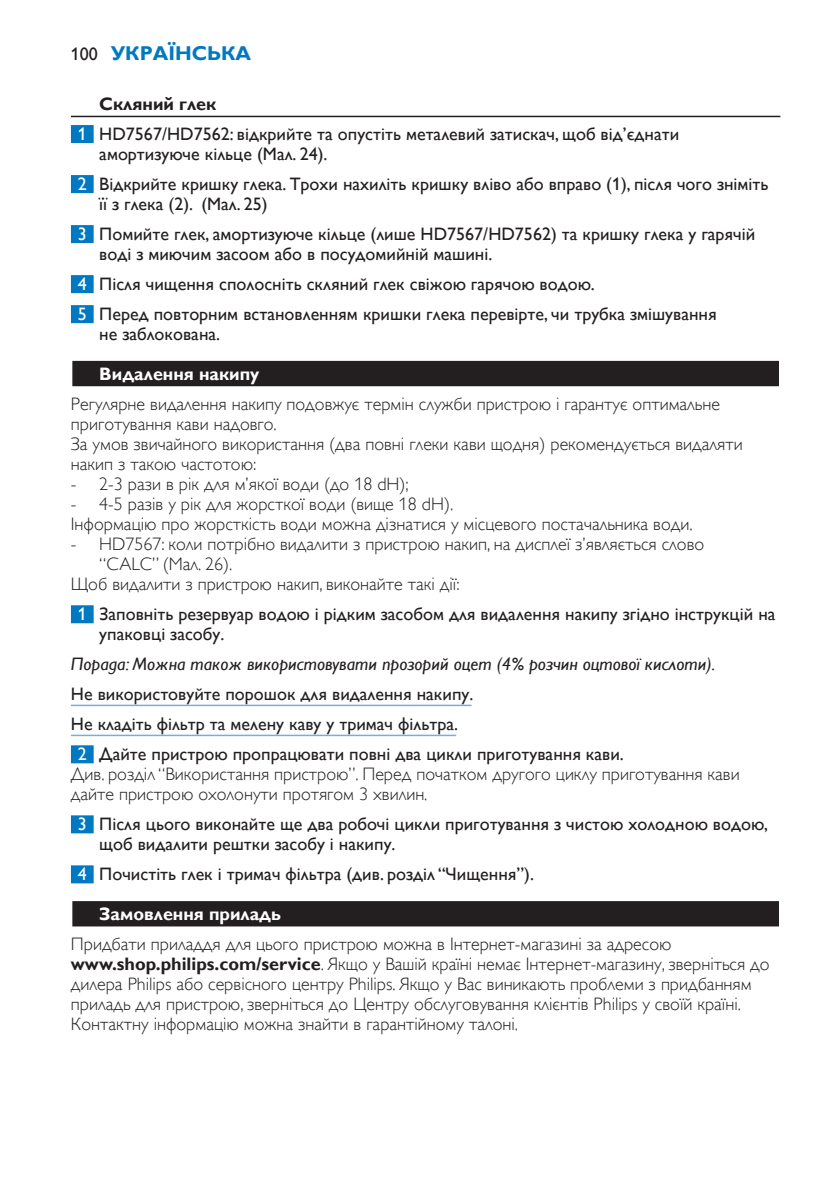
<style>
.page{position:relative;width:840px;height:1191px;background:#fff}
.page>*{position:absolute;margin:0;border:0;box-sizing:border-box;transform-origin:0 0}
.t1{font:700 20px "Gill Sans Alt One WGL";color:#0079c2}
.t2{font:18px/20px "Gill Sans Alt One WGL Light";color:#231f20}
.t3{font:18px/30px "Gill Sans Alt One WGL";color:#231f20}
.t4{font:italic 18px "Gill Sans Alt One WGL";color:#231f20}
.t5{font:700 18px "Gill Sans Alt One WGL";color:#fff}
.s1{font-weight:400;font-size:18px;color:#231f20}
.s2{font-weight:700}
.s3{color:#fff}
.s4{font-family:"Gill Sans Alt One WGL";font-weight:700}
</style>
<div class="page">
<hr style="left:71px;top:116px;width:709px;height:1px;background:#231f20">
<div style="left:71px;top:125px;width:23px;height:18px;background:#0079c2"></div>
<div style="left:71px;top:175px;width:23px;height:18px;background:#0079c2"></div>
<div style="left:71px;top:225px;width:23px;height:18px;background:#0079c2"></div>
<div style="left:71px;top:275px;width:23px;height:18px;background:#0079c2"></div>
<div style="left:71px;top:305px;width:23px;height:18px;background:#0079c2"></div>
<div style="left:71px;top:360px;width:709px;height:28px;background:#cac9c9"></div>
<div style="left:72px;top:361px;width:706px;height:25px;background:#231f20"></div>
<div style="left:71px;top:605px;width:23px;height:18px;background:#0079c2"></div>
<hr style="left:71px;top:704px;width:400px;height:2px;background:#7aabdb">
<hr style="left:71px;top:734px;width:385px;height:2px;background:#7aabdb">
<div style="left:71px;top:745px;width:23px;height:18px;background:#0079c2"></div>
<div style="left:71px;top:815px;width:23px;height:18px;background:#0079c2"></div>
<div style="left:71px;top:865px;width:23px;height:18px;background:#0079c2"></div>
<div style="left:71px;top:900px;width:709px;height:28px;background:#959394"></div>
<div style="left:72px;top:901px;width:706px;height:25px;background:#231f20"></div>
<p class="t1" style="left:71px;top:40px;width:181px"><span class="s1">100</span> УКРАЇНСЬКА</p>
<p class="t3" style="left:78px;top:89px;width:602px;text-indent:22px"><span class="s2">Скляний глек<br></span><span class="s3">1</span> HD7567/HD7562: відкрийте та опустіть металевий затискач, щоб від’єднати</p>
<p class="t3" style="left:78px;top:139px;width:691px;text-indent:22px">амортизуюче кільце (Мал. 24).<br><span class="s3">2</span> Відкрийте кришку глека. Трохи нахиліть кришку вліво або вправо (1), після чого зніміть</p>
<p class="t3" style="left:78px;top:189px;width:678px;text-indent:22px">її з глека (2). (Мал. 25)<br><span class="s3">3</span> Помийте глек, амортизуюче кільце (лише HD7567/HD7562) та кришку глека у гарячій</p>
<p class="t3" style="left:78px;top:239px;width:640px;text-indent:22px">воді з миючим засоом або в посудомийній машині.<br><span class="s3">4</span> Після чищення сполосніть скляний глек свіжою гарячою водою.<br><span class="s3">5</span> Перед повторним встановленням кришки глека перевірте, чи трубка змішування</p>
<p class="t3" style="left:99px;top:319px;width:122px">не заблокована.</p>
<p class="t5" style="left:99px;top:362px;width:161px">Видалення накипу</p>
<p class="t2" style="left:71px;top:394px;width:673px">Регулярне видалення накипу подовжує термін служби пристрою і гарантує оптимальне приготування кави надовго.<br>За умов звичайного використання (два повні глеки кави щодня) рекомендується видаляти накип з такою частотою:</p>
<p class="t2" style="left:71px;top:474px;width:339px">- 2-3 рази в рік для м’якої води (до 18 dH);</p>
<p class="t2" style="left:71px;top:494px;width:623px">- 4-5 разів у рік для жорсткої води (вище 18 dH).<br>Інформацію про жорсткість води можна дізнатися у місцевого постачальника води.</p>
<p class="t2" style="left:71px;top:534px;width:634px">- HD7567: коли потрібно видалити з пристрою накип, на дисплеї з’являється слово</p>
<p class="t2" style="left:99px;top:554px;width:134px">“CALC” (Мал. 26).</p>
<p class="t2" style="left:71px;top:574px;width:390px">Щоб видалити з пристрою накип, виконайте такі дії:</p>
<p class="t3" style="left:99px;top:604px;width:677px;line-height:20px;text-indent:-22px"><span class="s3">1</span> Заповніть резервуар водою і рідким засобом для видалення накипу згідно інструкцій на упаковці засобу.</p>
<p class="t4" style="left:71px;top:651px;width:645px">Порада: Можна також використовувати прозорий оцет (4% розчин оцтової кислоти).</p>
<p class="t3" style="left:71px;top:679px;width:404px">Не використовуйте порошок для видалення накипу.</p>
<p class="t3" style="left:71px;top:709px;width:388px">Не кладіть фільтр та мелену каву у тримач фільтра.</p>
<p class="t3" style="left:78px;top:739px;width:547px"><span class="s3">2</span> Дайте пристрою пропрацювати повні два цикли приготування кави.</p>
<p class="t2" style="left:71px;top:764px;width:670px">Див. розділ “Використання пристрою”. Перед початком другого циклу приготування кави дайте пристрою охолонути протягом 3 хвилин.</p>
<p class="t3" style="left:99px;top:814px;width:670px;line-height:20px;text-indent:-21px"><span class="s3">3</span> Після цього виконайте ще два робочі цикли приготування з чистою холодною водою, щоб видалити рештки засобу і накипу.</p>
<p class="t3" style="left:78px;top:859px;width:457px"><span class="s3">4</span> Почистіть глек і тримач фільтра (див. розділ “Чищення”).</p>
<p class="t5" style="left:99px;top:902px;width:183px">Замовлення приладь</p>
<p class="t2" style="left:71px;top:934px;width:699px">Придбати приладдя для цього пристрою можна в Інтернет-магазині за адресою <span class="s4">www.shop.philips.com/service</span>. Якщо у Вашій країні немає Інтернет-магазину, зверніться до дилера Philips або сервісного центру Philips. Якщо у Вас виникають проблеми з придбанням приладь для пристрою, зверніться до Центру обслуговування клієнтів Philips у своїй країні.<br>Контактну інформацію можна знайти в гарантійному талоні.</p>
</div>
